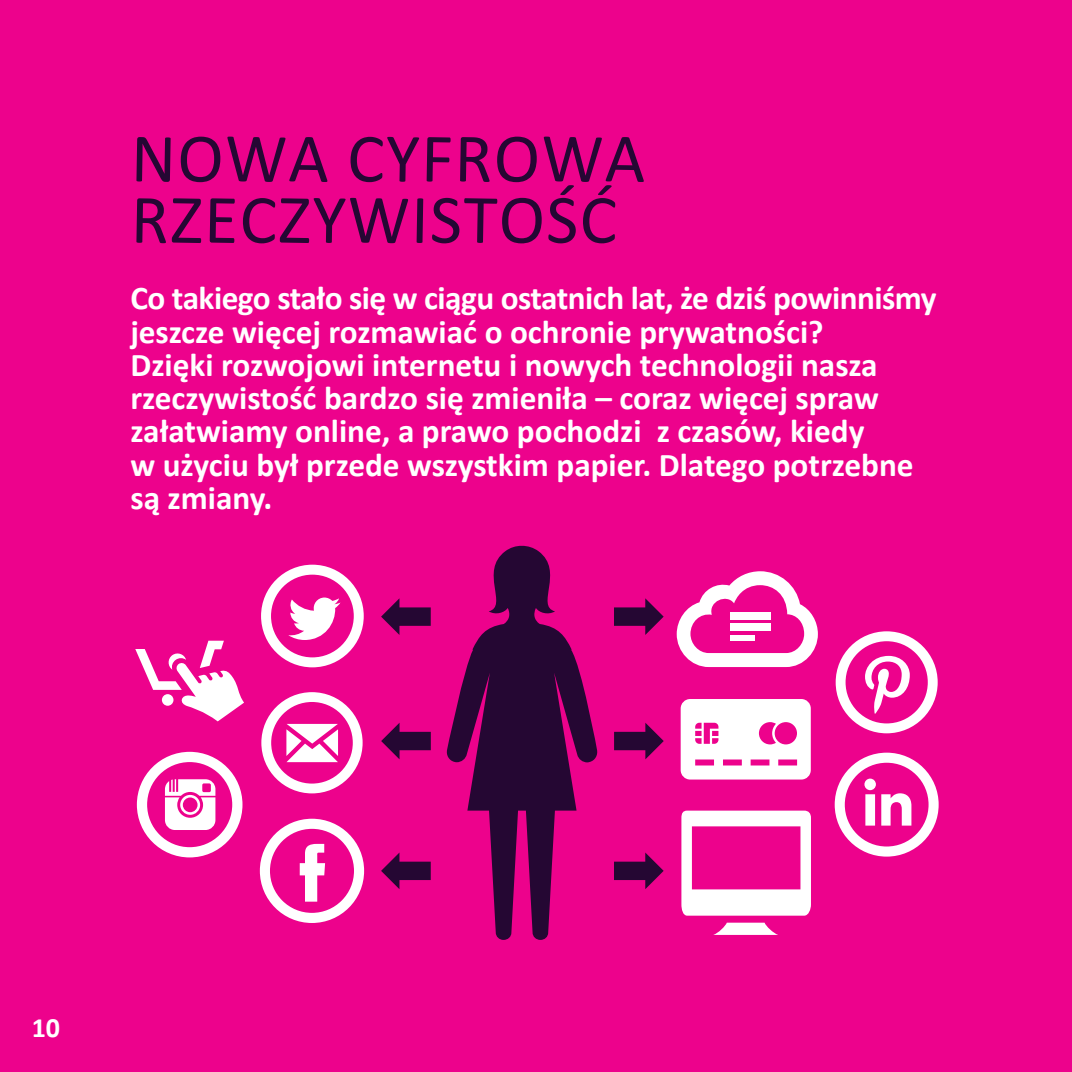
<style>
.page{position:relative;width:1072px;height:1072px;background:#ed028c}
.page>*{position:absolute;margin:0;border:0;box-sizing:border-box;transform-origin:0 0}
.t1{font:70px/61.6px "Calibri";color:#250733}
.t2{font:700 33.25px/33.2px "Calibri";letter-spacing:-.01em;color:#fff}
.t3{font:700 28px "Calibri";color:#fff}
</style>
<div class="page">
<svg style="left:680px;top:699px;width:130px;height:80px;background:#fcd7ed"></svg>
<svg style="left:681px;top:810px;width:130px;height:105px"></svg>
<svg style="left:135px;top:640px;width:109px;height:81px"></svg>
<svg style="left:835px;top:631px;width:102px;height:102px"></svg>
<svg style="left:834px;top:752px;width:104px;height:104px"></svg>
<svg style="left:137px;top:751px;width:105px;height:106px"></svg>
<svg style="left:261px;top:692px;width:101px;height:101px"></svg>
<svg style="left:676px;top:571px;width:142px;height:96px"></svg>
<div style="left:730px;top:612px;width:40px;height:8px;background:#fff"></div>
<svg style="left:713px;top:922px;width:65px;height:13px"></svg>
<svg style="left:261px;top:564px;width:103px;height:103px"></svg>
<svg style="left:260px;top:818px;width:104px;height:105px"></svg>
<svg style="left:614px;top:598px;width:49px;height:37px"></svg>
<svg style="left:614px;top:723px;width:49px;height:36px"></svg>
<svg style="left:614px;top:852px;width:49px;height:37px"></svg>
<svg style="left:381px;top:598px;width:50px;height:37px"></svg>
<svg style="left:381px;top:723px;width:50px;height:36px"></svg>
<svg style="left:381px;top:852px;width:50px;height:37px"></svg>
<div style="left:730px;top:623px;width:40px;height:7px;background:#fff"></div>
<svg style="left:446px;top:545px;width:152px;height:394px"></svg>
<p class="t1" style="left:132px;top:123px;width:516px;rotate:1deg">NOWA CYFROWA<br>RZECZYWISTOŚĆ</p>
<p class="t2" style="left:130px;top:282px;width:807px">Co takiego stało się w ciągu ostatnich lat, że dziś powinniśmy jeszcze więcej rozmawiać o ochronie prywatności?<br>Dzięki rozwojowi internetu i nowych technologii nasza rzeczywistość bardzo się zmieniła – coraz więcej spraw załatwiamy online, a prawo pochodzi z czasów, kiedy<br>w użyciu był przede wszystkim papier. Dlatego potrzebne są zmiany.</p>
<p class="t3" style="left:32px;top:1010px;width:30px">10</p>
</div>
